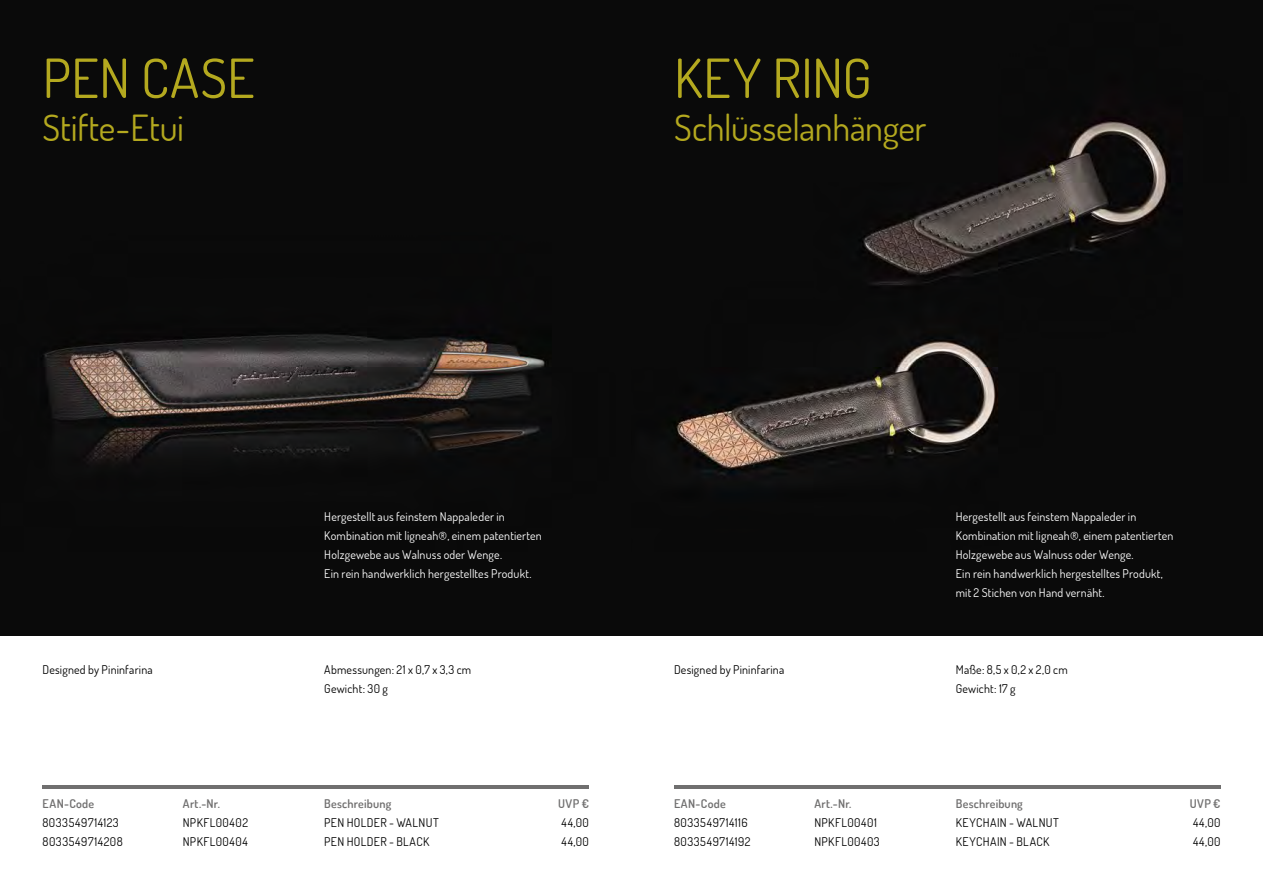
<style>
.page{position:relative;width:1263px;height:893px;background:#fff}
.page>*{position:absolute;margin:0;border:0;box-sizing:border-box;transform-origin:0 0}
.t1{font:54px "Dosis";letter-spacing:.005em;color:#b4a91f}
.t2{font:36px "Dosis";letter-spacing:-.01em;color:#b4a91f}
.t3{font:12px/19.2px "Dosis";letter-spacing:.015em;color:#fff}
.t4{font:12px/19.2px "Dosis";letter-spacing:.035em;color:#000}
.t5{font:600 12px "Dosis";letter-spacing:.015em;color:#706f6f}
.t6{font:12px "Dosis";letter-spacing:.015em;color:#000}
</style>
<div class="page">
<img style="left:1px;top:0;width:1262px;height:636px">
<hr style="left:43px;top:786px;width:546px;height:3px;background:#706f6f">
<hr style="left:674px;top:786px;width:546px;height:3px;background:#706f6f">
<img style="left:0;top:0;width:1px;height:636px">
<h1 class="t1" style="left:43px;top:43px;width:214px">PEN CASE</h1>
<h2 class="t2" style="left:43px;top:104px;width:143px">Stifte-Etui</h2>
<h1 class="t1" style="left:674px;top:43px;width:199px">KEY RING</h1>
<h2 class="t2" style="left:674px;top:104px;width:254px">Schlüsselanhänger</h2>
<p class="t3" style="left:324px;top:507px;width:219px">Hergestellt aus feinstem Nappaleder in Kombination mit ligneah®, einem patentierten Holzgewebe aus Walnuss oder Wenge.<br>Ein rein handwerklich hergestelltes Produkt.</p>
<p class="t6" style="left:43px;top:662px;width:112px">Designed by Pininfarina</p>
<p class="t4" style="left:324px;top:660px;width:148px">Abmessungen: 21 x 0,7 x 3,3 cm<br>Gewicht: 30 g</p>
<p class="t5" style="left:43px;top:796px;width:53px">EAN-Code</p>
<p class="t5" style="left:183px;top:796px;width:39px">Art.-Nr.</p>
<p class="t5" style="left:324px;top:796px;width:69px">Beschreibung</p>
<p class="t5" style="left:558px;top:796px;width:32px">UVP €</p>
<p class="t4" style="left:43px;top:813px;width:78px">8033549714123</p>
<p class="t4" style="left:183px;top:813px;width:67px">NPKFL00402</p>
<p class="t4" style="left:324px;top:813px;width:116px">PEN HOLDER - WALNUT</p>
<p class="t4" style="left:561px;top:813px;width:29px">44,00</p>
<p class="t4" style="left:43px;top:832px;width:82px">8033549714208</p>
<p class="t4" style="left:183px;top:832px;width:67px">NPKFL00404</p>
<p class="t4" style="left:324px;top:832px;width:107px">PEN HOLDER - BLACK</p>
<p class="t4" style="left:562px;top:832px;width:29px">44,00</p>
<p class="t3" style="left:956px;top:507px;width:219px">Hergestellt aus feinstem Nappaleder in Kombination mit ligneah®, einem patentierten Holzgewebe aus Walnuss oder Wenge.<br>Ein rein handwerklich hergestelltes Produkt, mit 2 Stichen von Hand vernäht.</p>
<p class="t6" style="left:674px;top:662px;width:112px">Designed by Pininfarina</p>
<p class="t4" style="left:956px;top:660px;width:114px">Maße: 8,5 x 0,2 x 2,0 cm<br>Gewicht: 17 g</p>
<p class="t5" style="left:674px;top:796px;width:53px">EAN-Code</p>
<p class="t5" style="left:814px;top:796px;width:39px">Art.-Nr.</p>
<p class="t5" style="left:956px;top:796px;width:69px">Beschreibung</p>
<p class="t5" style="left:1190px;top:796px;width:32px">UVP €</p>
<p class="t4" style="left:674px;top:813px;width:75px">8033549714116</p>
<p class="t4" style="left:814px;top:813px;width:64px">NPKFL00401</p>
<p class="t4" style="left:956px;top:813px;width:105px">KEYCHAIN - WALNUT</p>
<p class="t4" style="left:1193px;top:813px;width:29px">44,00</p>
<p class="t4" style="left:674px;top:832px;width:78px">8033549714192</p>
<p class="t4" style="left:814px;top:832px;width:67px">NPKFL00403</p>
<p class="t4" style="left:956px;top:832px;width:95px">KEYCHAIN - BLACK</p>
<p class="t4" style="left:1193px;top:832px;width:29px">44,00</p>
</div>
